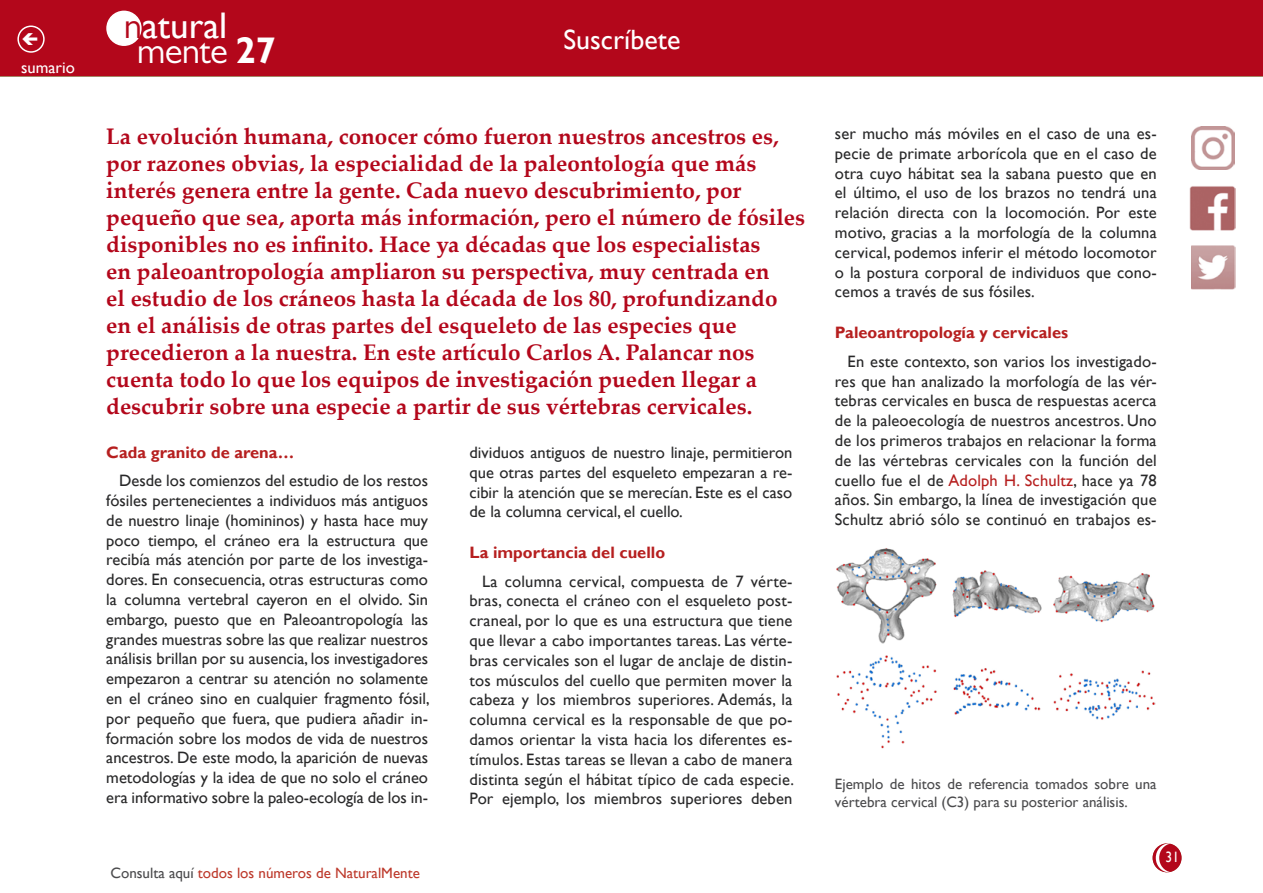
<style>
.page{position:relative;width:1263px;height:893px;background:#fff}
.page>*{position:absolute;margin:0;border:0;box-sizing:border-box;transform-origin:0 0}
.t1{font:37.05px "Gill Sans";color:#fff}
.t2{font:37.05px "Gill Sans MT Pro";letter-spacing:-.02em;color:#fff}
.t3{font:27.9px "Gill Sans";color:#fff}
.t4{font:700 22.5px/27px "Palatino Linotype";color:#b3071b}
.t5{font:16.5px/19.8px "Gill Sans";letter-spacing:.01em;color:#282829;text-align:justify}
.t6{font:700 16.5px "Gill Sans";color:#b61f1f}
.t7{font:16.5px "Gill Sans";color:#fff}
.t8{font:15px/18px "Gill Sans";color:#4b4b4d}
.t9{font:15px "Gill Sans";color:#bd392b}
.t10{font:15px "Gill Sans";color:#fff;scale:.9 1}
.s1{font-family:"Gill Sans MT Pro";color:#b3071b}
.s2{font-family:"Gill Sans";font-weight:700}
.s3{color:#4b4b4d}
.s4{color:#b61f1f}
</style>
<div class="page">
<img style="left:1190px;top:186px;width:45px;height:44px">
<img style="left:1191px;top:246px;width:44px;height:44px">
<div style="left:1153px;top:844px;width:28px;height:28px;background:#b3071b;border-radius:50%"></div>
<div style="left:1152px;top:843px;width:29px;height:29px;border:2px solid #b3071b;border-radius:50%"></div>
<div style="left:0;top:0;width:1263px;height:76px;background:#b3071b"></div>
<div style="left:107px;top:11px;width:34px;height:34px;background:#fff;border-radius:50%"></div>
<div style="left:106px;top:11px;width:36px;height:35px;border:2px solid #fff;border-radius:50%"></div>
<svg style="left:1155px;top:843px;width:16px;height:29px"></svg>
<div style="left:17px;top:26px;width:28px;height:27px;border:2px solid #fff;border-radius:50%"></div>
<img style="left:1191px;top:127px;width:43px;height:43px">
<img style="left:836px;top:548px;width:320px;height:201px">
<p class="t7" style="left:21px;top:58px;width:55px">sumario</p>
<h1 class="t1" style="left:124px;top:4px;width:105px"><span class="s1">n</span>atural</h1>
<h1 class="t2" style="left:137px;top:29px;width:140px">mente <span class="s2">27</span></h1>
<h2 class="t3" style="left:563px;top:23px;width:118px">Suscríbete</h2>
<p class="t4" style="left:106px;top:122px;width:700px">La evolución humana, conocer cómo fueron nuestros ancestros es, por razones obvias, la especialidad de la paleontología que más interés genera entre la gente. Cada nuevo descubrimiento, por pequeño que sea, aporta más información, pero el número de fósiles disponibles no es infinito. Hace ya décadas que los especialistas<br>en paleoantropología ampliaron su perspectiva, muy centrada en<br>el estudio de los cráneos hasta la década de los 80, profundizando en el análisis de otras partes del esqueleto de las especies que precedieron a la nuestra. En este artículo Carlos A. Palancar nos cuenta todo lo que los equipos de investigación pueden llegar a descubrir sobre una especie a partir de sus vértebras cervicales.</p>
<p class="t5" style="left:469px;top:443px;width:324px">dividuos antiguos de nuestro linaje, permitieron que otras partes del esqueleto empezaran a re&shy;cibir la atención que se merecían. Este es el caso de la columna cervical, el cuello.</p>
<p class="t6" style="left:469px;top:543px;width:197px">La importancia del cuello</p>
<p class="t5" style="left:469px;top:571px;width:326px;text-indent:13px">La columna cervical, compuesta de 7 vérte&shy;bras, conecta el cráneo con el esqueleto post&shy;craneal, por lo que es una estructura que tiene que llevar a cabo importantes tareas. Las vérte&shy;bras cervicales son el lugar de anclaje de distin&shy;tos músculos del cuello que permiten mover la cabeza y los miembros superiores. Además, la columna cervical es la responsable de que po&shy;damos orientar la vista hacia los diferentes es&shy;tímulos. Estas tareas se llevan a cabo de manera distinta según el hábitat típico de cada especie.<br>Por ejemplo, los miembros superiores deben</p>
<p class="t6" style="left:106px;top:442px;width:189px">Cada granito de arena…</p>
<p class="t5" style="left:106px;top:471px;width:325px;text-indent:13px">Desde los comienzos del estudio de los restos fósiles pertenecientes a individuos más antiguos de nuestro linaje (homininos) y hasta hace muy poco tiempo, el cráneo era la estructura que recibía más atención por parte de los investiga&shy;dores. En consecuencia, otras estructuras como la columna vertebral cayeron en el olvido. Sin embargo, puesto que en Paleoantropología las grandes muestras sobre las que realizar nuestros análisis brillan por su ausencia, los investigadores empezaron a centrar su atención no solamente en el cráneo sino en cualquier fragmento fósil, por pequeño que fuera, que pudiera añadir in&shy;formación sobre los modos de vida de nuestros ancestros. De este modo, la aparición de nuevas metodologías y la idea de que no solo el cráneo era informativo sobre la paleo-ecología de los in-</p>
<p class="t9" style="left:110px;top:864px;width:311px"><span class="s3">Consulta aquí</span> todos los números de NaturalMente</p>
<p class="t5" style="left:835px;top:124px;width:323px">ser mucho más móviles en el caso de una es&shy;pecie de primate arborícola que en el caso de otra cuyo hábitat sea la sabana puesto que en el último, el uso de los brazos no tendrá una relación directa con la locomoción. Por este motivo, gracias a la morfología de la columna cervical, podemos inferir el método locomotor o la postura corporal de individuos que cono&shy;cemos a través de sus fósiles.</p>
<p class="t6" style="left:835px;top:323px;width:235px">Paleoantropología y cervicales</p>
<p class="t5" style="left:835px;top:352px;width:323px;text-indent:13px">En este contexto, son varios los investigado&shy;res que han analizado la morfología de las vér&shy;tebras cervicales en busca de respuestas acerca de la paleoecología de nuestros ancestros. Uno de los primeros trabajos en relacionar la forma de las vértebras cervicales con la función del cuello fue el de <span class="s4">Adolph H. Schultz</span>, hace ya 78 años. Sin embargo, la línea de investigación que Schultz abrió sólo se continuó en trabajos es-</p>
<p class="t8" style="left:835px;top:775px;width:323px">Ejemplo de hitos de referencia tomados sobre una vértebra cervical (C3) para su posterior análisis.</p>
<p class="t10" style="left:1165px;top:849px;width:16px">31</p>
</div>
